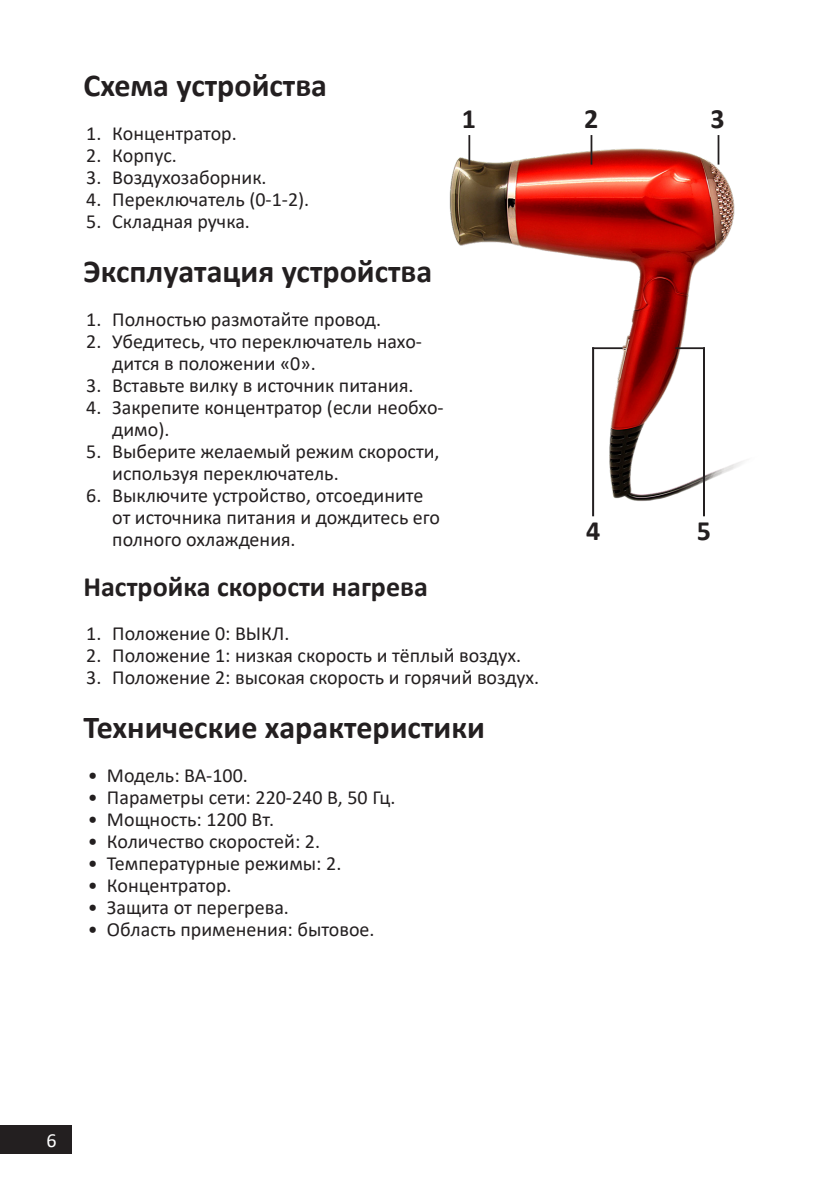
<style>
.page{position:relative;width:840px;height:1191px;background:#fff}
.page>*{position:absolute;margin:0;border:0;box-sizing:border-box;transform-origin:0 0}
.Заголовок_16{font:700 32px "Calibri";color:#231f20}
.Заголовок_14{font:700 28px "Calibri";color:#231f20}
.цифры_на_схемах{font:700 28px "Calibri";color:#231f20}
.t1{font:20px/22px "Calibri";color:#231f20}
.t2{font:20px "Calibri";color:#fff}
</style>
<div class="page">
<div style="left:0;top:1125px;width:72px;height:29px;background:#231f20"></div>
<img style="left:449px;top:148px;width:295px;height:369px">
<hr style="left:590px;top:135px;width:2px;height:30px;background:#231f20">
<hr style="left:468px;top:135px;width:2px;height:30px;background:#231f20">
<hr style="left:717px;top:135px;width:2px;height:30px;background:#231f20">
<hr style="left:591px;top:347px;width:31px;height:2px;background:#231f20">
<hr style="left:675px;top:347px;width:29px;height:2px;background:#231f20">
<hr style="left:591px;top:347px;width:2px;height:169px;background:#231f20">
<hr style="left:702px;top:347px;width:2px;height:169px;background:#231f20">
<p class="Заголовок_16" style="left:83px;top:63px;width:245px">Схема устройства</p>
<p class="t1" style="left:86px;top:122px;width:152px">1. Концентратор.</p>
<p class="t1" style="left:86px;top:144px;width:92px">2. Корпус.</p>
<p class="t1" style="left:86px;top:166px;width:182px">3. Воздухозаборник.</p>
<p class="t1" style="left:86px;top:188px;width:224px">4. Переключатель (0-1-2).</p>
<p class="t1" style="left:86px;top:210px;width:165px">5. Складная ручка.</p>
<p class="Заголовок_16" style="left:83px;top:249px;width:350px">Эксплуатация устройства</p>
<p class="t1" style="left:86px;top:308px;width:296px">1. Полностью размотайте провод.</p>
<p class="t1" style="left:112px;top:330px;width:311px;text-indent:-26px">2. Убедитесь, что переключатель нахо&shy;дится в положении «0».</p>
<p class="t1" style="left:86px;top:374px;width:329px">3. Вставьте вилку в источник питания.</p>
<p class="t1" style="left:112px;top:396px;width:333px;text-indent:-26px">4. Закрепите концентратор (если необхо&shy;димо).</p>
<p class="t1" style="left:112px;top:440px;width:328px;text-indent:-26px">5. Выберите желаемый режим скорости, используя переключатель.</p>
<p class="t1" style="left:112px;top:484px;width:329px;text-indent:-26px">6. Выключите устройство, отсоедините от источника питания и дождитесь его полного охлаждения.</p>
<p class="Заголовок_14" style="left:83px;top:567px;width:346px">Настройка скорости нагрева</p>
<p class="t1" style="left:86px;top:622px;width:204px">1. Положение 0: ВЫКЛ.</p>
<p class="t1" style="left:86px;top:644px;width:436px">2. Положение 1: низкая скорость и тёплый воздух.</p>
<p class="t1" style="left:86px;top:666px;width:454px">3. Положение 2: высокая скорость и горячий воздух.</p>
<p class="Заголовок_16" style="left:83px;top:705px;width:403px">Технические характеристики</p>
<p class="t1" style="left:88px;top:764px;width:161px">• Модель: ВА-100.</p>
<p class="t1" style="left:88px;top:786px;width:309px">• Параметры сети: 220-240 В, 50 Гц.</p>
<p class="t1" style="left:88px;top:808px;width:188px">• Мощность: 1200 Вт.</p>
<p class="t1" style="left:88px;top:830px;width:233px">• Количество скоростей: 2.</p>
<p class="t1" style="left:88px;top:852px;width:255px">• Температурные режимы: 2.</p>
<p class="t1" style="left:88px;top:874px;width:145px">• Концентратор.</p>
<p class="t1" style="left:88px;top:896px;width:202px">• Защита от перегрева.</p>
<p class="t1" style="left:88px;top:918px;width:288px">• Область применения: бытовое.</p>
<p class="цифры_на_схемах" style="left:461px;top:99px;width:16px">1</p>
<p class="цифры_на_схемах" style="left:583px;top:99px;width:16px">2</p>
<p class="цифры_на_схемах" style="left:710px;top:99px;width:16px">3</p>
<p class="цифры_на_схемах" style="left:585px;top:511px;width:16px">4</p>
<p class="цифры_на_схемах" style="left:696px;top:511px;width:16px">5</p>
<p class="t2" style="left:47px;top:1127px;width:12px">6</p>
</div>
